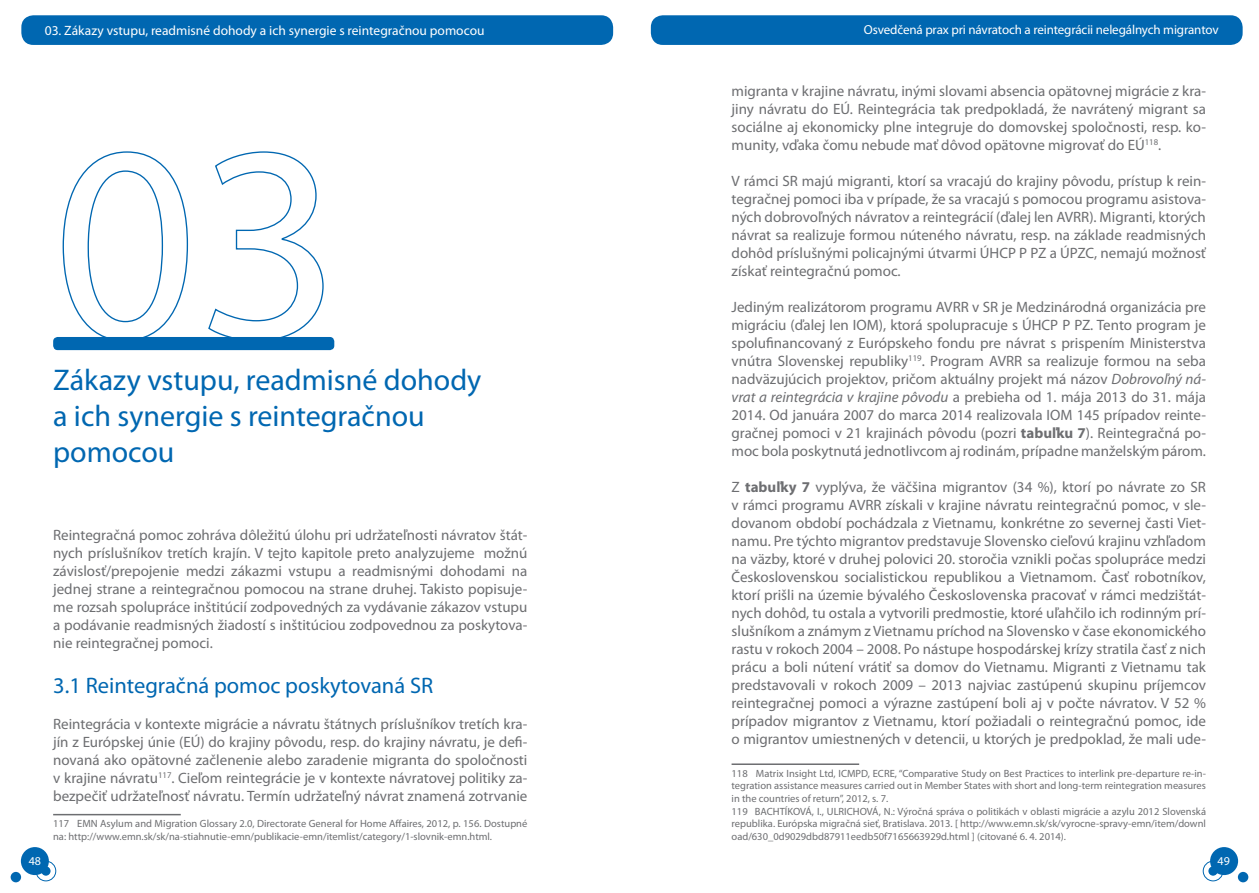
<style>
.page{position:relative;width:1259px;height:893px;background:#fff}
.page>*{position:absolute;margin:0;border:0;box-sizing:border-box;transform-origin:0 0}
.t1{font:30px/36px "Myriad Pro";color:#0067b1}
.t2{font:22.5px "Myriad Pro";color:#0067b1}
.t3{font:15px/18px "Myriad Pro";color:#6d6e71;text-align:justify}
.t4{font:13.5px "Myriad Pro";color:#fff}
.t5{font:13.05px "Myriad Pro";letter-spacing:-.01em;color:#fff}
.t6{font:12px "Myriad Pro";color:#fff}
.t7{font:10.5px/12.6px "Myriad Pro";color:#6d6e71}
.s1{font-style:italic}
.s2{font-weight:700}
</style>
<div class="page">
<div style="left:651px;top:15px;width:591px;height:30px;background:#0067b1;border-radius:12px"></div>
<div style="left:1237px;top:872px;width:11px;height:10px;background:#0067b1;border-radius:50%"></div>
<svg style="left:1203px;top:861px;width:20px;height:20px"></svg>
<div style="left:1203px;top:861px;width:20px;height:20px;border:1px solid #0067b1;border-radius:50%"></div>
<svg style="left:1208px;top:866px;width:9px;height:10px"></svg>
<div style="left:1210px;top:847px;width:28px;height:28px;background:#0067b1;border-radius:50%"></div>
<div style="left:11px;top:872px;width:10px;height:10px;background:#0067b1;border-radius:50%"></div>
<svg style="left:36px;top:861px;width:20px;height:20px"></svg>
<div style="left:36px;top:861px;width:20px;height:20px;border:1px solid #0067b1;border-radius:50%"></div>
<svg style="left:41px;top:866px;width:10px;height:10px"></svg>
<div style="left:21px;top:847px;width:28px;height:28px;background:#0067b1;border-radius:50%"></div>
<div style="left:21px;top:15px;width:592px;height:30px;background:#0067b1;border-radius:12px"></div>
<hr style="left:53px;top:814px;width:128px;height:1px;background:#6d6e71">
<hr style="left:731px;top:763px;width:128px;height:2px;background:#6d6e71">
<svg style="left:62px;top:151px;width:127px;height:186px"></svg>
<svg style="left:208px;top:151px;width:116px;height:186px"></svg>
<div style="left:53px;top:337px;width:281px;height:13px;background:#0067b1;border-radius:4px"></div>
<p class="t4" style="left:45px;top:22px;width:441px">03. Zákazy vstupu, readmisné dohody a ich synergie s reintegračnou pomocou</p>
<h1 class="t1" style="left:53px;top:362px;width:430px">Zákazy vstupu, readmisné dohody a ich synergie s reintegračnou pomocou</h1>
<p class="t6" style="left:29px;top:854px;width:14px">48</p>
<p class="t3" style="left:53px;top:525px;width:476px">Reintegračná pomoc zohráva dôležitú úlohu pri udržateľnosti návratov štát&shy;nych príslušníkov tretích krajín. V tejto kapitole preto analyzujeme možnú závislosť/prepojenie medzi zákazmi vstupu a readmisnými dohodami na jednej strane a reintegračnou pomocou na strane druhej. Takisto popisuje&shy;me rozsah spolupráce inštitúcií zodpovedných za vydávanie zákazov vstupu a podávanie readmisných žiadostí s inštitúciou zodpovednou za poskytova&shy;nie reintegračnej pomoci.</p>
<h2 class="t2" style="left:53px;top:671px;width:381px">3.1 Reintegračná pomoc poskytovaná SR</h2>
<p class="t3" style="left:53px;top:714px;width:476px">Reintegrácia v kontexte migrácie a návratu štátnych príslušníkov tretích kra&shy;jín z Európskej únie (EÚ) do krajiny pôvodu, resp. do krajiny návratu, je defi&shy;novaná ako opätovné začlenenie alebo zaradenie migranta do spoločnosti v krajine návratu<sup>117</sup>. Cieľom reintegrácie je v kontexte návratovej politiky za&shy;bezpečiť udržateľnosť návratu. Termín udržateľný návrat znamená zotrvanie</p>
<p class="t7" style="left:53px;top:817px;width:476px">117 EMN Asylum and Migration Glossary 2.0, Directorate General for Home Affaires, 2012, p. 156. Dostupné na: http://www.emn.sk/sk/na-stiahnutie-emn/publikacie-emn/itemlist/category/1-slovnik-emn.html.</p>
<p class="t5" style="left:864px;top:22px;width:356px">Osvedčená prax pri návratoch a reintegrácii nelegálnych migrantov</p>
<p class="t3" style="left:731px;top:82px;width:476px">migranta v krajine návratu, inými slovami absencia opätovnej migrácie z kra&shy;jiny návratu do EÚ. Reintegrácia tak predpokladá, že navrátený migrant sa sociálne aj ekonomicky plne integruje do domovskej spoločnosti, resp. ko&shy;munity, vďaka čomu nebude mať dôvod opätovne migrovať do EÚ<sup>118</sup>.</p>
<p class="t3" style="left:731px;top:172px;width:476px">V rámci SR majú migranti, ktorí sa vracajú do krajiny pôvodu, prístup k rein&shy;tegračnej pomoci iba v prípade, že sa vracajú s pomocou programu asistova&shy;ných dobrovoľných návratov a reintegrácií (ďalej len AVRR). Migranti, ktorých návrat sa realizuje formou núteného návratu, resp. na základe readmisných dohôd príslušnými policajnými útvarmi ÚHCP P PZ a ÚPZC, nemajú možnosť získať reintegračnú pomoc.</p>
<p class="t3" style="left:731px;top:298px;width:476px">Jediným realizátorom programu AVRR v SR je Medzinárodná organizácia pre migráciu (ďalej len IOM), ktorá spolupracuje s ÚHCP P PZ. Tento program je spolufinancovaný z Európskeho fondu pre návrat s prispením Ministerstva vnútra Slovenskej republiky<sup>119</sup>. Program AVRR sa realizuje formou na seba nadväzujúcich projektov, pričom aktuálny projekt má názov <span class="s1">Dobrovoľný ná&shy;vrat a reintegrácia v krajine pôvodu</span> a prebieha od 1. mája 2013 do 31. mája 2014. Od januára 2007 do marca 2014 realizovala IOM 145 prípadov reinte&shy;gračnej pomoci v 21 krajinách pôvodu (pozri <span class="s2">tabuľku 7</span>). Reintegračná po&shy;moc bola poskytnutá jednotlivcom aj rodinám, prípadne manželským párom.</p>
<p class="t3" style="left:731px;top:478px;width:476px">Z <span class="s2">tabuľky 7</span> vyplýva, že väčšina migrantov (34 %), ktorí po návrate zo SR v rámci programu AVRR získali v krajine návratu reintegračnú pomoc, v sle&shy;dovanom období pochádzala z Vietnamu, konkrétne zo severnej časti Viet&shy;namu. Pre týchto migrantov predstavuje Slovensko cieľovú krajinu vzhľadom na väzby, ktoré v druhej polovici 20. storočia vznikli počas spolupráce medzi Československou socialistickou republikou a Vietnamom. Časť robotníkov, ktorí prišli na územie bývalého Československa pracovať v rámci medzištát&shy;nych dohôd, tu ostala a vytvorili predmostie, ktoré uľahčilo ich rodinným prí&shy;slušníkom a známym z Vietnamu príchod na Slovensko v čase ekonomického rastu v rokoch 2004 – 2008. Po nástupe hospodárskej krízy stratila časť z nich prácu a boli nútení vrátiť sa domov do Vietnamu. Migranti z Vietnamu tak predstavovali v rokoch 2009 – 2013 najviac zastúpenú skupinu príjemcov reintegračnej pomoci a výrazne zastúpení boli aj v počte návratov. V 52 % prípadov migrantov z Vietnamu, ktorí požiadali o reintegračnú pomoc, ide o migrantov umiestnených v detencii, u ktorých je predpoklad, že mali ude-</p>
<p class="t7" style="left:731px;top:767px;width:476px">118 Matrix Insight Ltd, ICMPD, ECRE, “Comparative Study on Best Practices to interlink pre-departure re-in&shy;tegration assistance measures carried out in Member States with short and long-term reintegration measures in the countries of return”, 2012, s. 7.<br>119 BACHTÍKOVÁ, I., ULRICHOVÁ, N.: Výročná správa o politikách v oblasti migrácie a azylu 2012 Slovenská republika. Európska migračná sieť, Bratislava. 2013. [ http://www.emn.sk/sk/vyrocne-spravy-emn/item/downl oad/630_0d9029dbd87911eedb50f7165663929d.html ] (citované 6. 4. 2014).</p>
<p class="t6" style="left:1217px;top:854px;width:14px">49</p>
</div>
